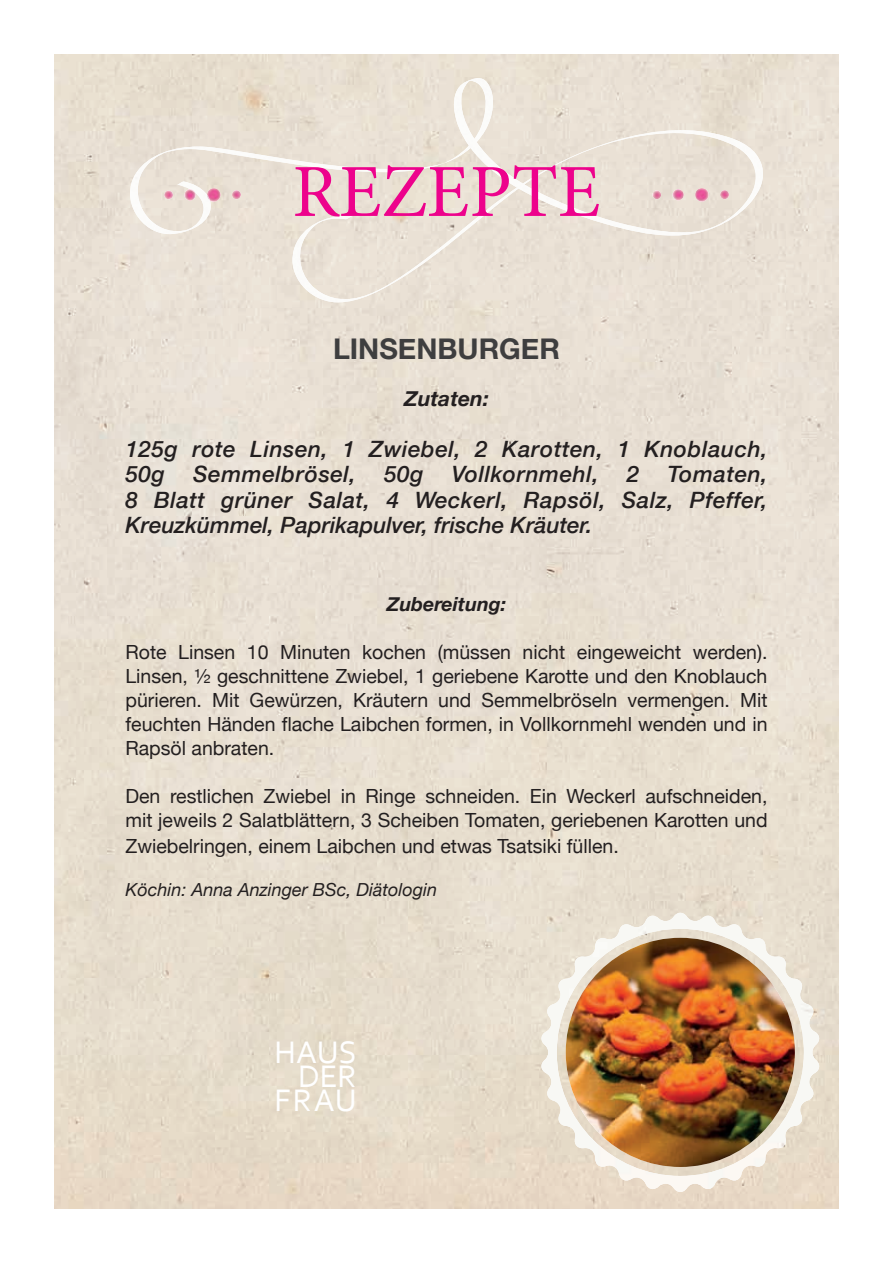
<style>
.page{position:relative;width:893px;height:1263px;background:#fff}
.page>*{position:absolute;margin:0;border:0;box-sizing:border-box;transform-origin:0 0}
.t1{font:75px "Minion Pro";color:#ed028c}
.t2{font:32.7px/24.2px "Corbel";color:#fff;text-align:right}
.t3{font:700 28.5px "Helvetica Neue";color:#3e3e3f}
.t4{font:italic 500 22.5px/25.5px "Helvetica Neue";letter-spacing:.025em;color:#231f20}
.t5{font:italic 700 21px "Helvetica Neue";color:#231f20}
.t6{font:19.5px/24px "Helvetica Neue";color:#231f20;text-align:justify}
.t7{font:italic 700 19.5px "Helvetica Neue";color:#231f20}
.t8{font:italic 18px "Helvetica Neue";color:#231f20}
</style>
<div class="page">
<img style="left:54px;top:54px;width:785px;height:1155px">
<img style="left:119px;top:78px;width:646px;height:224px">
<img style="left:540px;top:913px;width:281px;height:279px">
<svg style="left:652px;top:190px;width:9px;height:9px"></svg>
<svg style="left:673px;top:189px;width:11px;height:11px"></svg>
<img style="left:695px;top:188px;width:14px;height:14px;border-radius:7px">
<svg style="left:720px;top:190px;width:9px;height:9px"></svg>
<svg style="left:164px;top:191px;width:9px;height:8px"></svg>
<svg style="left:184px;top:189px;width:12px;height:11px"></svg>
<img style="left:207px;top:188px;width:14px;height:14px">
<svg style="left:207px;top:195px;width:3px;height:6px"></svg>
<svg style="left:232px;top:190px;width:9px;height:9px"></svg>
<h1 class="t1" style="left:292px;top:142px;width:310px">REZEPTE</h1>
<h3 class="t3" style="left:333px;top:327px;width:228px">LINSENBURGER</h3>
<p class="t5" style="left:404px;top:382px;width:86px">Zutaten:</p>
<p class="t4" style="left:125px;top:434px;width:643px">125g rote Linsen, 1 Zwiebel, 2 Karotten, 1 Knoblauch,<br>50g</p>
<p class="t4" style="left:193px;top:460px;width:164px">Semmelbrösel,</p>
<p class="t4" style="left:384px;top:460px;width:41px">50g</p>
<p class="t4" style="left:452px;top:460px;width:148px">Vollkornmehl,</p>
<p class="t4" style="left:627px;top:460px;width:14px">2</p>
<p class="t4" style="left:125px;top:460px;width:644px;text-align:justify;text-indent:542px">Tomaten, 8 Blatt grüner Salat, 4 Weckerl, Rapsöl, Salz, Pfeffer, Kreuzkümmel, Paprikapulver, frische Kräuter.</p>
<p class="t7" style="left:387px;top:589px;width:121px">Zubereitung:</p>
<p class="t6" style="left:125px;top:641px;width:644px">Rote Linsen 10 Minuten kochen (müssen nicht eingeweicht werden).<br>Linsen, ½ geschnittene Zwiebel, 1 geriebene Karotte und den Knoblauch pürieren. Mit Gewürzen, Kräutern und Semmelbröseln vermengen. Mit feuchten Händen flache Laibchen formen, in Vollkornmehl wenden und in Rapsöl anbraten.</p>
<p class="t6" style="left:125px;top:785px;width:644px">Den restlichen Zwiebel in Ringe schneiden. Ein Weckerl aufschneiden, mit jeweils 2 Salatblättern, 3 Scheiben Tomaten, geriebenen Karotten und</p>
<p class="t6" style="left:125px;top:835px;width:495px">Zwiebelringen, einem Laibchen und etwas Tsatsiki füllen.</p>
<p class="t8" style="left:125px;top:876px;width:313px">Köchin: Anna Anzinger BSc, Diätologin</p>
<h2 class="t2" style="left:274px;top:1039px;width:84px">HAUS<br>DER<br>FRAU</h2>
</div>
